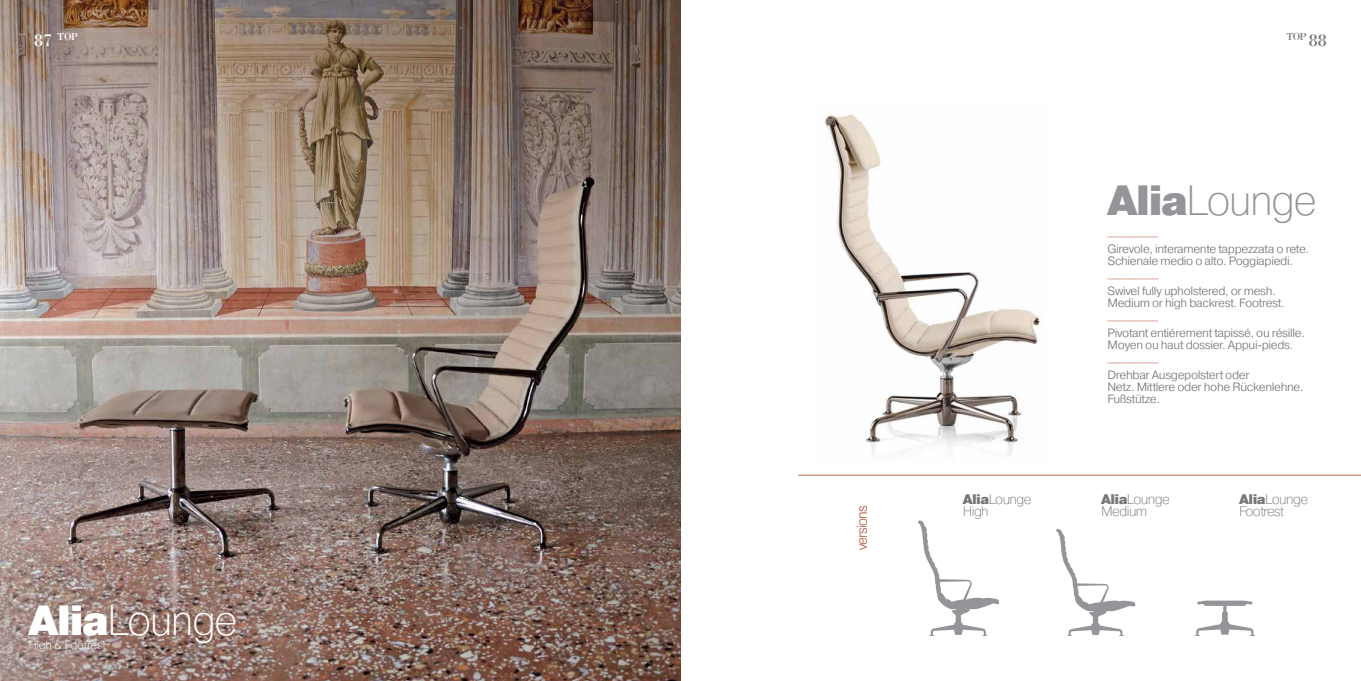
<style>
.page{position:relative;width:1361px;height:681px;background:#fff}
.page>*{position:absolute;margin:0;border:0;box-sizing:border-box;transform-origin:0 0}
.t1{font:200 42.3px "Pragmatica";letter-spacing:-.04em;color:#fff}
.t2{font:200 42.3px "Pragmatica";letter-spacing:-.04em;color:#939598}
.t3{font:200 13.9px/12.2px "Pragmatica";letter-spacing:-.04em;color:#77777a}
.t4{font:200 13.9px "Pragmatica";letter-spacing:-.04em;color:#bb6850}
.t5{font:300 12px/12px "Pragmatica";letter-spacing:-.03em;color:#77777a}
.t6{font:300 12px "Pragmatica";color:#bb6850}
.t7{font:200 12px "Pragmatica";letter-spacing:-.01em;color:#fff}
.t8{font:10.5px "Bodoni XT";color:#77777a}
.t9{font:10.5px "Bodoni XT";color:#fff}
.s1{font-size:18px}
.s2{font-weight:900}
</style>
<div class="page">
<hr style="left:798px;top:474px;width:563px;height:1px;background:#bb6850">
<img style="left:0;top:0;width:680px;height:680px">
<img style="left:825px;top:109px;width:217px;height:347px">
<svg style="left:918px;top:520px;width:81px;height:115px"></svg>
<svg style="left:1056px;top:529px;width:79px;height:106px"></svg>
<svg style="left:1196px;top:600px;width:58px;height:35px"></svg>
<p class="t9" style="left:34px;top:30px;width:45px"><span class="s1">87</span> TOP</p>
<h1 class="t1" style="left:28px;top:593px;width:211px"><span class="s2">Alia</span>Lounge</h1>
<p class="t7" style="left:28px;top:637px;width:79px">High &amp; Footrest</p>
<p class="t4" style="left:853px;top:550px;width:47px;rotate:-90deg">versions</p>
<p class="t8" style="left:1286px;top:30px;width:42px">TOP <span class="s1">88</span></p>
<h1 class="t2" style="left:1107px;top:173px;width:211px"><span class="s2">Alia</span>Lounge</h1>
<p class="t6" style="left:1107px;top:223px;width:52px">_________</p>
<p class="t5" style="left:1107px;top:242px;width:203px">Girevole, interamente tappezzata o rete.<br>Schienale medio o alto. Poggiapiedi.</p>
<p class="t6" style="left:1107px;top:265px;width:52px">_________</p>
<p class="t5" style="left:1107px;top:284px;width:179px">Swivel fully upholstered, or mesh.<br>Medium or high backrest. Footrest.</p>
<p class="t6" style="left:1107px;top:307px;width:52px">_________</p>
<p class="t5" style="left:1107px;top:326px;width:199px">Pivotant entiérement tapissé, ou résille.<br>Moyen ou haut dossier. Appui-pieds.</p>
<p class="t6" style="left:1107px;top:349px;width:52px">_________</p>
<p class="t5" style="left:1107px;top:368px;width:198px">Drehbar Ausgepolstert oder<br>Netz. Mittlere oder hohe Rückenlehne.<br>Fußstütze.</p>
<p class="t3" style="left:963px;top:492px;width:70px"><span class="s2">Alia</span>Lounge<br>High</p>
<p class="t3" style="left:1101px;top:492px;width:70px"><span class="s2">Alia</span>Lounge<br>Medium</p>
<p class="t3" style="left:1239px;top:492px;width:70px"><span class="s2">Alia</span>Lounge<br>Footrest</p>
</div>
